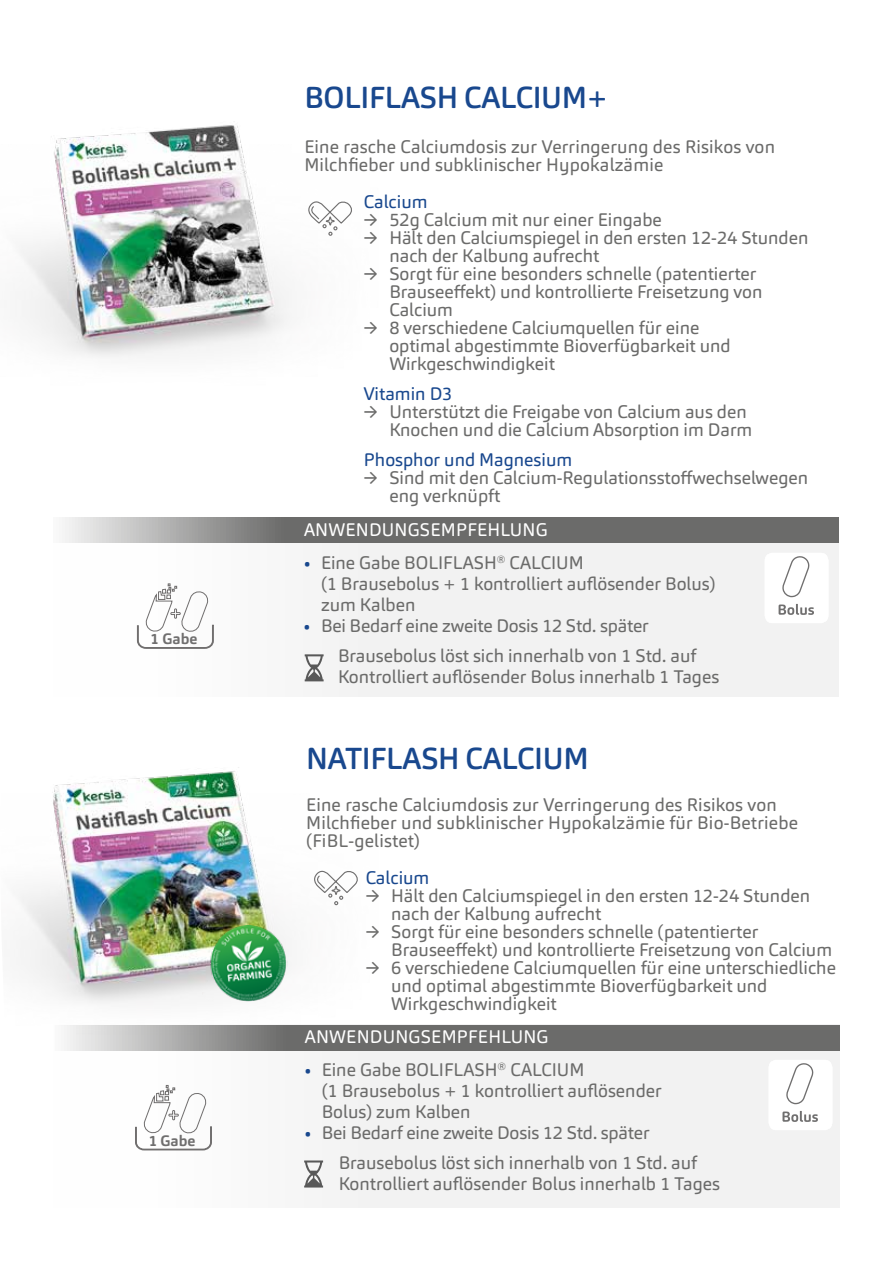
<style>
.page{position:relative;width:893px;height:1263px;background:#fff}
.page>*{position:absolute;margin:0;border:0;box-sizing:border-box;transform-origin:0 0}
.t1{font:500 30px "Carnas";letter-spacing:-.01em;color:#19488e}
.t2{font:18px/18px "Carnas";color:#6b6b6a}
.t3{font:18px "Carnas";color:#19488e}
.t4{font:18px "Carnas";letter-spacing:.01em;color:#fff}
.t5{font:700 15px "Carnas";color:#706f6f}
.s1{color:#19488e}
</style>
<div class="page">
<img style="left:19px;top:767px;width:318px;height:237px">
<img style="left:20px;top:125px;width:270px;height:232px">
<div style="left:53px;top:517px;width:785px;height:180px;background:#f2f2f2"></div>
<svg style="left:84px;top:517px;width:754px;height:26px;background:#7b7b7a"></svg>
<svg style="left:137px;top:583px;width:77px;height:66px"></svg>
<div style="left:53px;top:1024px;width:787px;height:184px;background:#f2f2f2"></div>
<svg style="left:82px;top:1025px;width:758px;height:25px;background:#7b7b7b"></svg>
<svg style="left:135px;top:1085px;width:77px;height:66px"></svg>
<svg style="left:769px;top:1060px;width:63px;height:70px"></svg>
<img style="left:202px;top:926px;width:86px;height:77px">
<svg style="left:308px;top:201px;width:44px;height:35px"></svg>
<svg style="left:310px;top:868px;width:48px;height:37px"></svg>
<svg style="left:304px;top:1160px;width:19px;height:27px"></svg>
<svg style="left:305px;top:654px;width:19px;height:27px"></svg>
<svg style="left:765px;top:553px;width:63px;height:70px"></svg>
<p class="t5" style="left:150px;top:629px;width:49px">1 Gabe</p>
<p class="t5" style="left:148px;top:1131px;width:49px">1 Gabe</p>
<h1 class="t1" style="left:304px;top:79px;width:305px">BOLIFLASH CALCIUM+</h1>
<p class="t2" style="left:304px;top:137px;width:472px">Eine rasche Calciumdosis zur Verringerung des Risikos von<br>Milchfieber und subklinischer Hypokalzämie</p>
<p class="t3" style="left:364px;top:190px;width:65px">Calcium</p>
<p class="t2" style="left:364px;top:211px;width:300px">→ 52g Calcium mit nur einer Eingabe</p>
<p class="t2" style="left:389px;top:229px;width:420px;text-indent:-26px">→ Hält den Calciumspiegel in den ersten 12-24 Stunden nach der Kalbung aufrecht</p>
<p class="t2" style="left:389px;top:265px;width:375px;text-indent:-26px">→ Sorgt für eine besonders schnelle (patentierter<br>Brauseeffekt) und kontrollierte Freisetzung von<br>Calcium</p>
<p class="t2" style="left:389px;top:319px;width:343px;text-indent:-26px">→ 8 verschiedene Calciumquellen für eine optimal abgestimmte Bioverfügbarkeit und<br>Wirkgeschwindigkeit</p>
<p class="t3" style="left:364px;top:382px;width:90px">Vitamin D3</p>
<p class="t2" style="left:364px;top:403px;width:390px;text-align:right">→ Unterstützt die Freigabe von Calcium aus den<br>Knochen und die Calcium Absorption im Darm</p>
<p class="t3" style="left:364px;top:448px;width:210px">Phosphor und Magnesium</p>
<p class="t2" style="left:389px;top:469px;width:420px;text-indent:-26px">→ Sind mit den Calcium-Regulationsstoffwechselwegen eng verknüpft</p>
<p class="t4" style="left:304px;top:518px;width:245px">ANWENDUNGSEMPFEHLUNG</p>
<p class="t2" style="left:321px;top:552px;width:396px;line-height:21px;text-indent:-17px"><span class="s1">•</span> Eine Gabe BOLIFLASH<sup>®</sup> CALCIUM<br>(1 Brausebolus + 1 kontrolliert auflösender Bolus) zum Kalben</p>
<p class="t2" style="left:338px;top:611px;width:360px;line-height:30px;text-indent:-34px"><span class="s1">•</span> Bei Bedarf eine zweite Dosis 12 Std. später<br>Brausebolus löst sich innerhalb von 1 Std. auf</p>
<p class="t2" style="left:338px;top:668px;width:383px">Kontrolliert auflösender Bolus innerhalb 1 Tages</p>
<h1 class="t1" style="left:306px;top:739px;width:284px">NATIFLASH CALCIUM</h1>
<p class="t2" style="left:306px;top:795px;width:493px">Eine rasche Calciumdosis zur Verringerung des Risikos von<br>Milchfieber und subklinischer Hypokalzämie für Bio-Betriebe (FiBL-gelistet)</p>
<p class="t3" style="left:366px;top:866px;width:65px">Calcium</p>
<p class="t2" style="left:391px;top:887px;width:420px;text-indent:-26px">→ Hält den Calciumspiegel in den ersten 12-24 Stunden nach der Kalbung aufrecht</p>
<p class="t2" style="left:391px;top:923px;width:442px;text-indent:-26px">→ Sorgt für eine besonders schnelle (patentierter<br>Brauseeffekt) und kontrollierte Freisetzung von Calcium</p>
<p class="t2" style="left:391px;top:959px;width:446px;text-indent:-26px">→ 6 verschiedene Calciumquellen für eine unterschiedliche und optimal abgestimmte Bioverfügbarkeit und<br>Wirkgeschwindigkeit</p>
<p class="t4" style="left:305px;top:1026px;width:245px">ANWENDUNGSEMPFEHLUNG</p>
<p class="t2" style="left:322px;top:1059px;width:342px;line-height:21px;text-indent:-17px"><span class="s1">•</span> Eine Gabe BOLIFLASH<sup>®</sup> CALCIUM<br>(1 Brausebolus + 1 kontrolliert auflösender<br>Bolus) zum Kalben</p>
<p class="t2" style="left:339px;top:1117px;width:360px;line-height:30px;text-indent:-34px"><span class="s1">•</span> Bei Bedarf eine zweite Dosis 12 Std. später<br>Brausebolus löst sich innerhalb von 1 Std. auf</p>
<p class="t2" style="left:339px;top:1174px;width:383px">Kontrolliert auflösender Bolus innerhalb 1 Tages</p>
</div>
